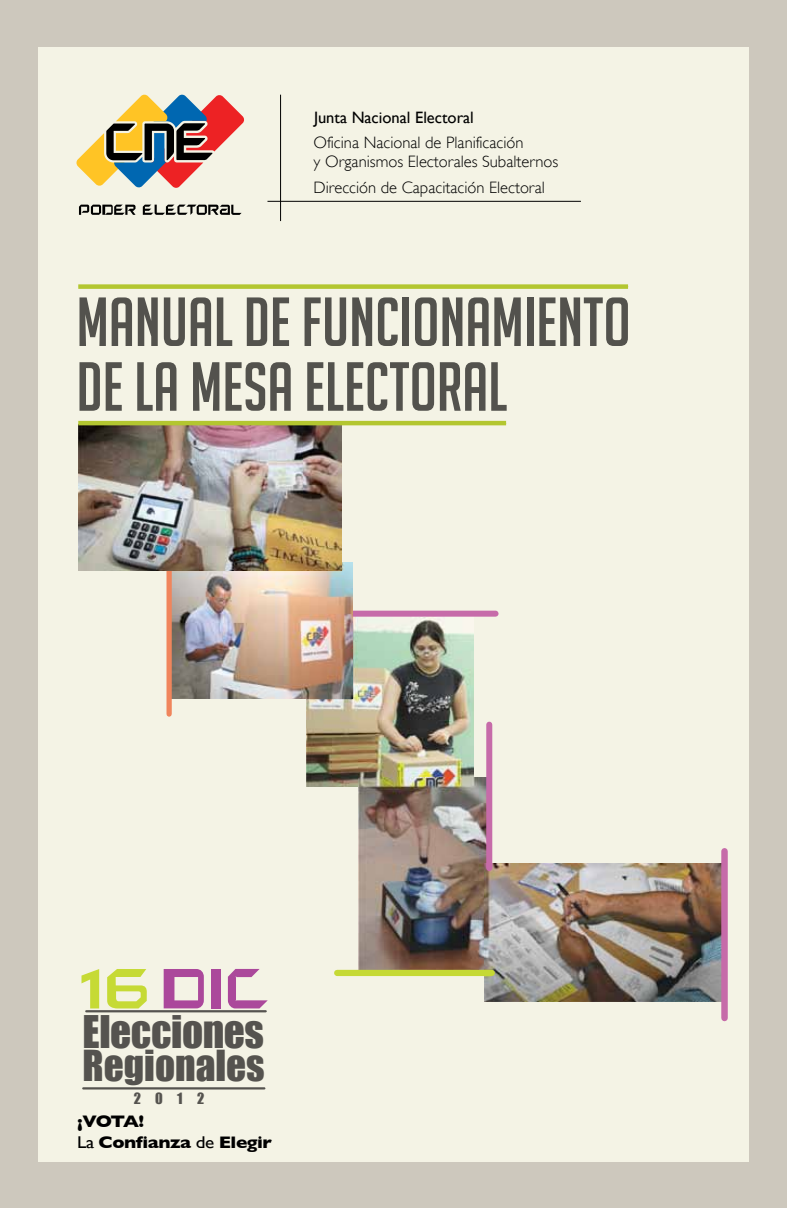
<style>
.page{position:relative;width:787px;height:1208px;background:#cdc8bd}
.page>*{position:absolute;margin:0;border:0;box-sizing:border-box;transform-origin:0 0}
.t1{font:67.65px/64.8px "Big Noodle Titling";color:#53524d}
.t2{font:41.4px "Impact";letter-spacing:-.01em;color:#55534f}
.t3{font:39.3px "Impact";color:#55534f}
.t4{font:700 16.95px/21.1px "Gill Sans";letter-spacing:-.025em;color:#000;scale:1.12 1}
.t5{font:300 16.5px/18.6px "Gill Sans";color:#000}
.t6{font:16.5px "Gill Sans";color:#000}
.t7{font:14.25px "Impact";color:#55534f}
.s1{font-weight:400}
</style>
<div class="page">
<div style="left:39px;top:47px;width:710px;height:1114px;background:#f4f3e5"></div>
<svg style="left:143px;top:204px;width:98px;height:11px"></svg>
<svg style="left:79px;top:204px;width:56px;height:11px"></svg>
<svg style="left:76px;top:94px;width:168px;height:94px"></svg>
<div style="left:78px;top:284px;width:550px;height:5px;background:#b3c630"></div>
<hr style="left:280px;top:95px;width:1px;height:126px;background:#000">
<hr style="left:267px;top:201px;width:314px;height:1px;background:#000">
<img style="left:306px;top:616px;width:167px;height:170px">
<img style="left:358px;top:777px;width:128px;height:192px">
<img style="left:485px;top:863px;width:236px;height:139px">
<div style="left:721px;top:851px;width:6px;height:167px;background:#c66ba9"></div>
<div style="left:337px;top:969px;width:155px;height:7px;background:#c5d935"></div>
<div style="left:486px;top:724px;width:6px;height:144px;background:#c66ba9"></div>
<div style="left:352px;top:610px;width:143px;height:6px;background:#c66ba9"></div>
<img style="left:172px;top:562px;width:180px;height:136px">
<div style="left:166px;top:571px;width:6px;height:143px;background:#f0855c"></div>
<hr style="left:86px;top:1010px;width:180px;height:2px;background:#55534f">
<svg style="left:228px;top:969px;width:40px;height:39px"></svg>
<svg style="left:164px;top:969px;width:40px;height:39px"></svg>
<div style="left:212px;top:969px;width:9px;height:39px;background:#ab489b"></div>
<svg style="left:81px;top:969px;width:18px;height:39px"></svg>
<svg style="left:107px;top:969px;width:40px;height:39px"></svg>
<hr style="left:83px;top:1087px;width:181px;height:2px;background:#55534f">
<img style="left:78px;top:425px;width:264px;height:145px">
<hr style="left:78px;top:421px;width:428px;height:4px;background:#b3c630">
<p class="t6" style="left:314px;top:108px;width:161px">Junta Nacional Electoral</p>
<p class="t5" style="left:313px;top:133px;width:246px">Oficina Nacional de Planificación<br>y Organismos Electorales Subalternos</p>
<p class="t5" style="left:313px;top:178px;width:233px">Dirección de Capacitación Electoral</p>
<h1 class="t1" style="left:76px;top:289px;width:555px">MANUAL DE FUNCIONAMIENTO<br>DE LA MESA ELECTORAL</h1>
<h2 class="t2" style="left:83px;top:1000px;width:183px">Elecciones</h2>
<h3 class="t3" style="left:83px;top:1035px;width:184px">Regionales</h3>
<p class="t7" style="left:134px;top:1087px;width:72px">2012</p>
<p class="t4" style="left:77px;top:1110px;width:175px">¡VOTA!<br><span class="s1">La</span> Confianza <span class="s1">de</span> Elegir</p>
</div>
